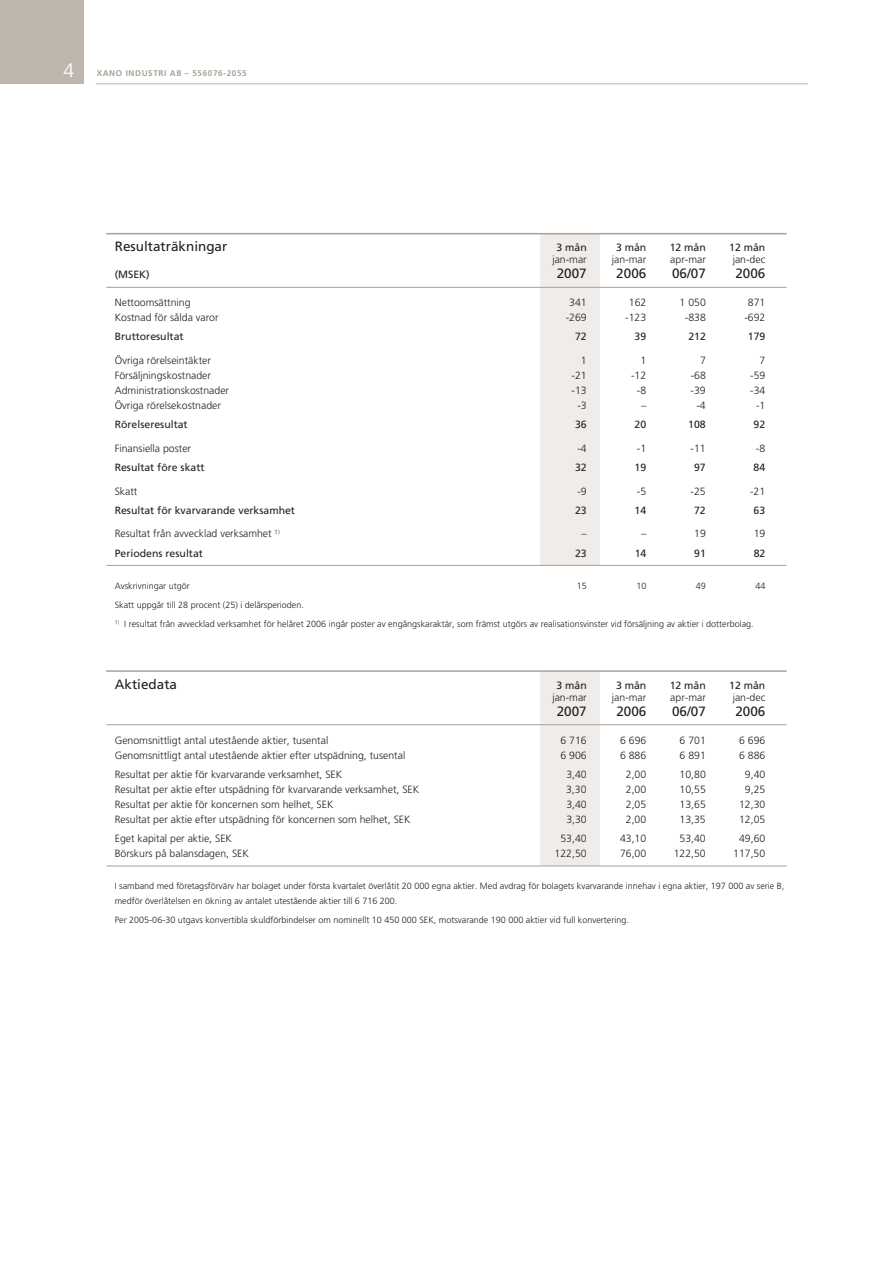
<style>
.page{position:relative;width:893px;height:1263px;background:#fff}
.page>*{position:absolute;margin:0;border:0;box-sizing:border-box;transform-origin:0 0}
.t1{font:13.5px "Frutiger";color:#231f20}
.t2{font:300 10.5px "Frutiger";color:#231f20}
.t3{font:10.5px "Frutiger";color:#231f20}
.t4{font:300 9px/15px "Frutiger";color:#231f20}
.t5{font:700 8.25px "Frutiger";letter-spacing:.07em;color:#aba095}
</style>
<div class="page">
<hr style="left:96px;top:84px;width:712px;height:1px;background:#beb6ad">
<div style="left:0;top:1px;width:83px;height:83px;background:#beb6ad"></div>
<div style="left:540px;top:671px;width:60px;height:195px;background:#f0ece9"></div>
<div style="left:540px;top:234px;width:60px;height:331px;background:#f0ece9"></div>
<hr style="left:106px;top:233px;width:681px;height:1px;background:#aba095">
<hr style="left:106px;top:287px;width:681px;height:1px;background:#aba095">
<hr style="left:106px;top:565px;width:681px;height:1px;background:#aba095">
<hr style="left:106px;top:670px;width:681px;height:2px;background:#aba095">
<hr style="left:106px;top:724px;width:681px;height:1px;background:#aba095">
<hr style="left:106px;top:866px;width:681px;height:1px;background:#aba095">
<p class="t5" style="left:97px;top:69px;width:152px">XANO INDUSTRI AB – 556076-2055</p>
<p class="t1" style="left:115px;top:239px;width:114px">Resultaträkningar</p>
<p class="t3" style="left:556px;top:242px;width:32px">3 mån</p>
<p class="t3" style="left:616px;top:242px;width:32px">3 mån</p>
<p class="t3" style="left:670px;top:242px;width:38px">12 mån</p>
<p class="t3" style="left:729px;top:242px;width:38px">12 mån</p>
<p class="t2" style="left:552px;top:254px;width:36px">jan-mar</p>
<p class="t2" style="left:612px;top:254px;width:36px">jan-mar</p>
<p class="t2" style="left:670px;top:254px;width:37px">apr-mar</p>
<p class="t2" style="left:733px;top:254px;width:34px">jan-dec</p>
<p class="t3" style="left:115px;top:269px;width:36px">(MSEK)</p>
<p class="t1" style="left:557px;top:266px;width:32px">2007</p>
<p class="t1" style="left:616px;top:266px;width:32px">2006</p>
<p class="t1" style="left:672px;top:266px;width:35px">06/07</p>
<p class="t1" style="left:735px;top:266px;width:32px">2006</p>
<p class="t2" style="left:115px;top:297px;width:77px">Nettoomsättning</p>
<p class="t2" style="left:569px;top:297px;width:19px">341</p>
<p class="t2" style="left:629px;top:297px;width:19px">162</p>
<p class="t2" style="left:680px;top:297px;width:28px">1 050</p>
<p class="t2" style="left:748px;top:297px;width:19px">871</p>
<p class="t2" style="left:115px;top:312px;width:105px">Kostnad för sålda varor</p>
<p class="t2" style="left:566px;top:312px;width:23px">-269</p>
<p class="t2" style="left:625px;top:312px;width:23px">-123</p>
<p class="t2" style="left:685px;top:312px;width:23px">-838</p>
<p class="t2" style="left:744px;top:312px;width:23px">-692</p>
<p class="t3" style="left:115px;top:331px;width:70px">Bruttoresultat</p>
<p class="t3" style="left:575px;top:331px;width:13px">72</p>
<p class="t3" style="left:635px;top:331px;width:13px">39</p>
<p class="t3" style="left:688px;top:331px;width:19px">212</p>
<p class="t3" style="left:748px;top:331px;width:19px">179</p>
<p class="t2" style="left:115px;top:354px;width:98px">Övriga rörelseintäkter</p>
<p class="t2" style="left:581px;top:354px;width:7px">1</p>
<p class="t2" style="left:640px;top:354px;width:7px">1</p>
<p class="t2" style="left:700px;top:354px;width:7px">7</p>
<p class="t2" style="left:759px;top:354px;width:7px">7</p>
<p class="t2" style="left:115px;top:369px;width:98px">Försäljningskostnader</p>
<p class="t2" style="left:572px;top:369px;width:17px">-21</p>
<p class="t2" style="left:631px;top:369px;width:17px">-12</p>
<p class="t2" style="left:691px;top:369px;width:17px">-68</p>
<p class="t2" style="left:750px;top:369px;width:17px">-59</p>
<p class="t2" style="left:115px;top:384px;width:116px">Administrationskostnader</p>
<p class="t2" style="left:572px;top:384px;width:17px">-13</p>
<p class="t2" style="left:637px;top:384px;width:11px">-8</p>
<p class="t2" style="left:691px;top:384px;width:17px">-39</p>
<p class="t2" style="left:750px;top:384px;width:17px">-34</p>
<p class="t2" style="left:115px;top:399px;width:108px">Övriga rörelsekostnader</p>
<p class="t2" style="left:577px;top:399px;width:11px">-3</p>
<p class="t2" style="left:641px;top:399px;width:7px">–</p>
<p class="t2" style="left:696px;top:399px;width:11px">-4</p>
<p class="t2" style="left:756px;top:399px;width:11px">-1</p>
<p class="t3" style="left:115px;top:418px;width:74px">Rörelseresultat</p>
<p class="t3" style="left:575px;top:418px;width:13px">36</p>
<p class="t3" style="left:635px;top:418px;width:13px">20</p>
<p class="t3" style="left:688px;top:418px;width:19px">108</p>
<p class="t3" style="left:754px;top:418px;width:13px">92</p>
<p class="t2" style="left:115px;top:442px;width:78px">Finansiella poster</p>
<p class="t2" style="left:577px;top:442px;width:11px">-4</p>
<p class="t2" style="left:637px;top:442px;width:11px">-1</p>
<p class="t2" style="left:691px;top:442px;width:17px">-11</p>
<p class="t2" style="left:756px;top:442px;width:11px">-8</p>
<p class="t3" style="left:115px;top:461px;width:91px">Resultat före skatt</p>
<p class="t3" style="left:575px;top:461px;width:13px">32</p>
<p class="t3" style="left:635px;top:461px;width:13px">19</p>
<p class="t3" style="left:694px;top:461px;width:13px">97</p>
<p class="t3" style="left:754px;top:461px;width:13px">84</p>
<p class="t2" style="left:115px;top:485px;width:24px">Skatt</p>
<p class="t2" style="left:577px;top:485px;width:11px">-9</p>
<p class="t2" style="left:637px;top:485px;width:11px">-5</p>
<p class="t2" style="left:691px;top:485px;width:17px">-25</p>
<p class="t2" style="left:750px;top:485px;width:17px">-21</p>
<p class="t3" style="left:115px;top:504px;width:182px">Resultat för kvarvarande verksamhet</p>
<p class="t3" style="left:575px;top:504px;width:13px">23</p>
<p class="t3" style="left:634px;top:504px;width:13px">14</p>
<p class="t3" style="left:694px;top:504px;width:13px">72</p>
<p class="t3" style="left:754px;top:504px;width:13px">63</p>
<p class="t2" style="left:115px;top:528px;width:166px">Resultat från avvecklad verksamhet <sup>1)</sup></p>
<p class="t2" style="left:582px;top:528px;width:7px">–</p>
<p class="t2" style="left:641px;top:528px;width:7px">–</p>
<p class="t2" style="left:694px;top:528px;width:13px">19</p>
<p class="t2" style="left:754px;top:528px;width:13px">19</p>
<p class="t3" style="left:115px;top:547px;width:90px">Periodens resultat</p>
<p class="t3" style="left:575px;top:547px;width:13px">23</p>
<p class="t3" style="left:635px;top:547px;width:13px">14</p>
<p class="t3" style="left:694px;top:547px;width:13px">91</p>
<p class="t3" style="left:754px;top:547px;width:13px">82</p>
<p class="t4" style="left:115px;top:578px;width:77px">Avskrivningar utgör</p>
<p class="t4" style="left:577px;top:578px;width:12px">15</p>
<p class="t4" style="left:636px;top:578px;width:12px">10</p>
<p class="t4" style="left:696px;top:578px;width:12px">49</p>
<p class="t4" style="left:755px;top:578px;width:12px">44</p>
<p class="t4" style="left:115px;top:597px;width:191px">Skatt uppgår till 28 procent (25) i delårsperioden.</p>
<p class="t4" style="left:115px;top:616px;width:640px"><sup>1)</sup> I resultat från avvecklad verksamhet för helåret 2006 ingår poster av engångskaraktär, som främst utgörs av realisationsvinster vid försäljning av aktier i dotterbolag.</p>
<p class="t1" style="left:115px;top:676px;width:64px">Aktiedata</p>
<p class="t3" style="left:556px;top:679px;width:32px">3 mån</p>
<p class="t3" style="left:616px;top:679px;width:32px">3 mån</p>
<p class="t3" style="left:670px;top:679px;width:38px">12 mån</p>
<p class="t3" style="left:729px;top:679px;width:38px">12 mån</p>
<p class="t2" style="left:552px;top:691px;width:36px">jan-mar</p>
<p class="t2" style="left:612px;top:691px;width:36px">jan-mar</p>
<p class="t2" style="left:670px;top:691px;width:37px">apr-mar</p>
<p class="t2" style="left:733px;top:691px;width:34px">jan-dec</p>
<p class="t1" style="left:557px;top:703px;width:32px">2007</p>
<p class="t1" style="left:616px;top:703px;width:32px">2006</p>
<p class="t1" style="left:672px;top:703px;width:35px">06/07</p>
<p class="t1" style="left:735px;top:703px;width:32px">2006</p>
<p class="t2" style="left:115px;top:734px;width:215px">Genomsnittligt antal utestående aktier, tusental</p>
<p class="t2" style="left:560px;top:734px;width:28px">6 716</p>
<p class="t2" style="left:620px;top:734px;width:28px">6 696</p>
<p class="t2" style="left:680px;top:734px;width:28px">6 701</p>
<p class="t2" style="left:739px;top:734px;width:28px">6 696</p>
<p class="t2" style="left:115px;top:749px;width:292px">Genomsnittligt antal utestående aktier efter utspädning, tusental</p>
<p class="t2" style="left:560px;top:749px;width:28px">6 906</p>
<p class="t2" style="left:620px;top:749px;width:28px">6 886</p>
<p class="t2" style="left:680px;top:749px;width:28px">6 891</p>
<p class="t2" style="left:739px;top:749px;width:28px">6 886</p>
<p class="t2" style="left:115px;top:768px;width:229px">Resultat per aktie för kvarvarande verksamhet, SEK</p>
<p class="t2" style="left:566px;top:768px;width:22px">3,40</p>
<p class="t2" style="left:626px;top:768px;width:22px">2,00</p>
<p class="t2" style="left:680px;top:768px;width:28px">10,80</p>
<p class="t2" style="left:745px;top:768px;width:22px">9,40</p>
<p class="t2" style="left:115px;top:783px;width:306px">Resultat per aktie efter utspädning för kvarvarande verksamhet, SEK</p>
<p class="t2" style="left:566px;top:783px;width:22px">3,30</p>
<p class="t2" style="left:626px;top:783px;width:22px">2,00</p>
<p class="t2" style="left:680px;top:783px;width:28px">10,55</p>
<p class="t2" style="left:745px;top:783px;width:22px">9,25</p>
<p class="t2" style="left:115px;top:798px;width:220px">Resultat per aktie för koncernen som helhet, SEK</p>
<p class="t2" style="left:566px;top:798px;width:22px">3,40</p>
<p class="t2" style="left:626px;top:798px;width:22px">2,05</p>
<p class="t2" style="left:680px;top:798px;width:28px">13,65</p>
<p class="t2" style="left:739px;top:798px;width:28px">12,30</p>
<p class="t2" style="left:115px;top:813px;width:297px">Resultat per aktie efter utspädning för koncernen som helhet, SEK</p>
<p class="t2" style="left:566px;top:813px;width:22px">3,30</p>
<p class="t2" style="left:626px;top:813px;width:22px">2,00</p>
<p class="t2" style="left:679px;top:813px;width:28px">13,35</p>
<p class="t2" style="left:739px;top:813px;width:28px">12,05</p>
<p class="t2" style="left:115px;top:832px;width:119px">Eget kapital per aktie, SEK</p>
<p class="t2" style="left:560px;top:832px;width:28px">53,40</p>
<p class="t2" style="left:620px;top:832px;width:28px">43,10</p>
<p class="t2" style="left:679px;top:832px;width:28px">53,40</p>
<p class="t2" style="left:739px;top:832px;width:28px">49,60</p>
<p class="t2" style="left:115px;top:847px;width:136px">Börskurs på balansdagen, SEK</p>
<p class="t2" style="left:555px;top:847px;width:34px">122,50</p>
<p class="t2" style="left:620px;top:847px;width:28px">76,00</p>
<p class="t2" style="left:674px;top:847px;width:34px">122,50</p>
<p class="t2" style="left:733px;top:847px;width:34px">117,50</p>
<p class="t4" style="left:115px;top:879px;width:671px">I samband med företagsförvärv har bolaget under första kvartalet överlåtit 20 000 egna aktier. Med avdrag för bolagets kvarvarande innehav i egna aktier, 197 000 av serie B, medför överlåtelsen en ökning av antalet utestående aktier till 6 716 200.</p>
<p class="t4" style="left:115px;top:913px;width:516px">Per 2005-06-30 utgavs konvertibla skuldförbindelser om nominellt 10 450 000 SEK, motsvarande 190 000 aktier vid full konvertering.</p>
</div>
